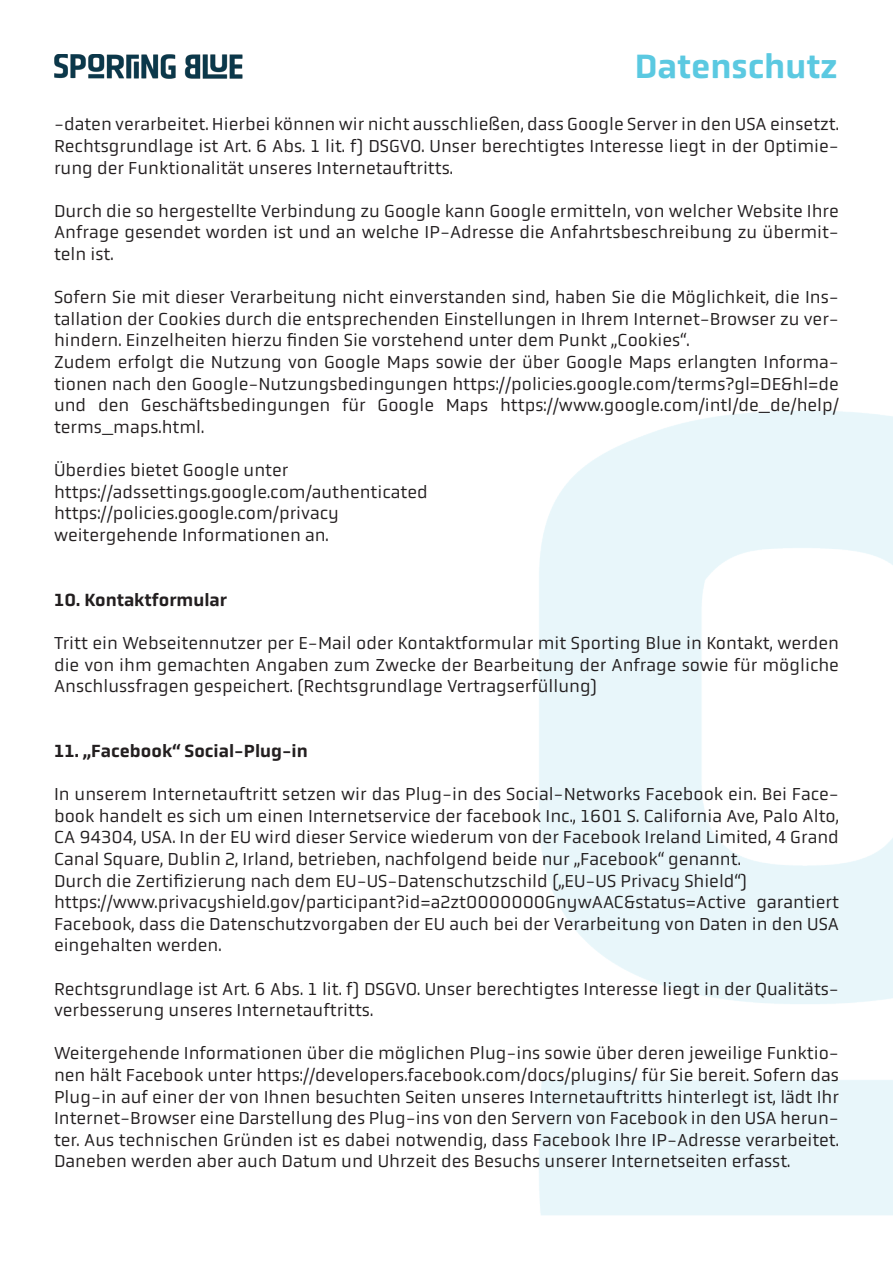
<style>
.page{position:relative;width:893px;height:1263px;background:#fff}
.page>*{position:absolute;margin:0;border:0;box-sizing:border-box;transform-origin:0 0}
.t1{font:500 34.5px "Obvia";color:#5bc9e1}
.t2{font:18px/21.6px "Obvia";color:#231f20;text-align:justify}
.t3{font:500 18px "Obvia";color:#231f20}
</style>
<div class="page">
<img style="left:54px;top:54px;width:189px;height:25px">
<h1 class="t1" style="left:635px;top:46px;width:204px">Datenschutz</h1>
<p class="t2" style="left:54px;top:114px;width:786px">-daten verarbeitet. Hierbei können wir nicht ausschließen, dass Google Server in den USA einsetzt.</p>
<p class="t2" style="left:54px;top:135px;width:786px">Rechtsgrundlage ist Art. 6 Abs. 1 lit. f) DSGVO. Unser berechtigtes Interesse liegt in der Optimie‑ rung der Funktionalität unseres Internetauftritts.</p>
<p class="t2" style="left:54px;top:200px;width:786px">Durch die so hergestellte Verbindung zu Google kann Google ermitteln, von welcher Website Ihre Anfrage gesendet worden ist und an welche IP-Adresse die Anfahrtsbeschreibung zu übermit‑ teln ist.</p>
<p class="t2" style="left:54px;top:286px;width:786px">Sofern Sie mit dieser Verarbeitung nicht einverstanden sind, haben Sie die Möglichkeit, die Ins‑ tallation der Cookies durch die entsprechenden Einstellungen in Ihrem Internet-Browser zu ver‑ hindern. Einzelheiten hierzu finden Sie vorstehend unter dem Punkt „Cookies“.</p>
<p class="t2" style="left:54px;top:351px;width:786px">Zudem erfolgt die Nutzung von Google Maps sowie der über Google Maps erlangten Informa‑ tionen nach den Google-Nutzungsbedingungen https://policies.google.com/terms?gl=DE&amp;hl=de und den Geschäftsbedingungen für Google Maps https://www.google.com/intl/de_de/help/ terms_maps.html.</p>
<p class="t2" style="left:54px;top:459px;width:236px">Überdies bietet Google unter</p>
<p class="t2" style="left:54px;top:481px;width:375px">https://adssettings.google.com/authenticated</p>
<p class="t2" style="left:54px;top:502px;width:286px">https://policies.google.com/privacy</p>
<p class="t2" style="left:54px;top:524px;width:276px">weitergehende Informationen an.</p>
<p class="t3" style="left:54px;top:589px;width:175px">10. Kontaktformular</p>
<p class="t2" style="left:54px;top:632px;width:786px">Tritt ein Webseitennutzer per E-Mail oder Kontaktformular mit Sporting Blue in Kontakt, werden die von ihm gemachten Angaben zum Zwecke der Bearbeitung der Anfrage sowie für mögliche Anschlussfragen gespeichert. (Rechtsgrundlage Vertragserfüllung)</p>
<p class="t3" style="left:54px;top:740px;width:255px">11. „Facebook“ Social-Plug-in</p>
<p class="t2" style="left:54px;top:783px;width:786px">In unserem Internetauftritt setzen wir das Plug- in des Social- Networks Facebook ein. Bei Face‑ book handelt es sich um einen Internetservice der facebook Inc., 1601 S. California Ave, Palo Alto, CA 94304, USA. In der EU wird dieser Service wiederum von der Facebook Ireland Limited, 4 Grand Canal Square, Dublin 2, Irland, betrieben, nachfolgend beide nur „Facebook“ genannt.</p>
<p class="t2" style="left:54px;top:870px;width:695px">Durch die Zertifizierung nach dem EU-US- Datenschutzschild („EU-US Privacy Shield“)</p>
<p class="t2" style="left:54px;top:891px;width:786px">https://www.privacyshield.gov/participant?id=a2zt0000000GnywAAC&amp;status=Active garantiert Facebook, dass die Datenschutzvorgaben der EU auch bei der Verarbeitung von Daten in den USA eingehalten werden.</p>
<p class="t2" style="left:54px;top:978px;width:786px">Rechtsgrundlage ist Art. 6 Abs. 1 lit. f) DSGVO. Unser berechtigtes Interesse liegt in der Qualitäts‑ verbesserung unseres Internetauftritts.</p>
<p class="t2" style="left:54px;top:1042px;width:786px">Weitergehende Informationen über die möglichen Plug-ins sowie über deren jeweilige Funktio‑ nen hält Facebook unter https://developers.facebook.com/docs/plugins/ für Sie bereit. Sofern das Plug- in auf einer der von Ihnen besuchten Seiten unseres Internetauftritts hinterlegt ist, lädt Ihr Internet-Browser eine Darstellung des Plug-ins von den Servern von Facebook in den USA herun‑ ter. Aus technischen Gründen ist es dabei notwendig, dass Facebook Ihre IP-Adresse verarbeitet.<br>Daneben werden aber auch Datum und Uhrzeit des Besuchs unserer Internetseiten erfasst.</p>
</div>
